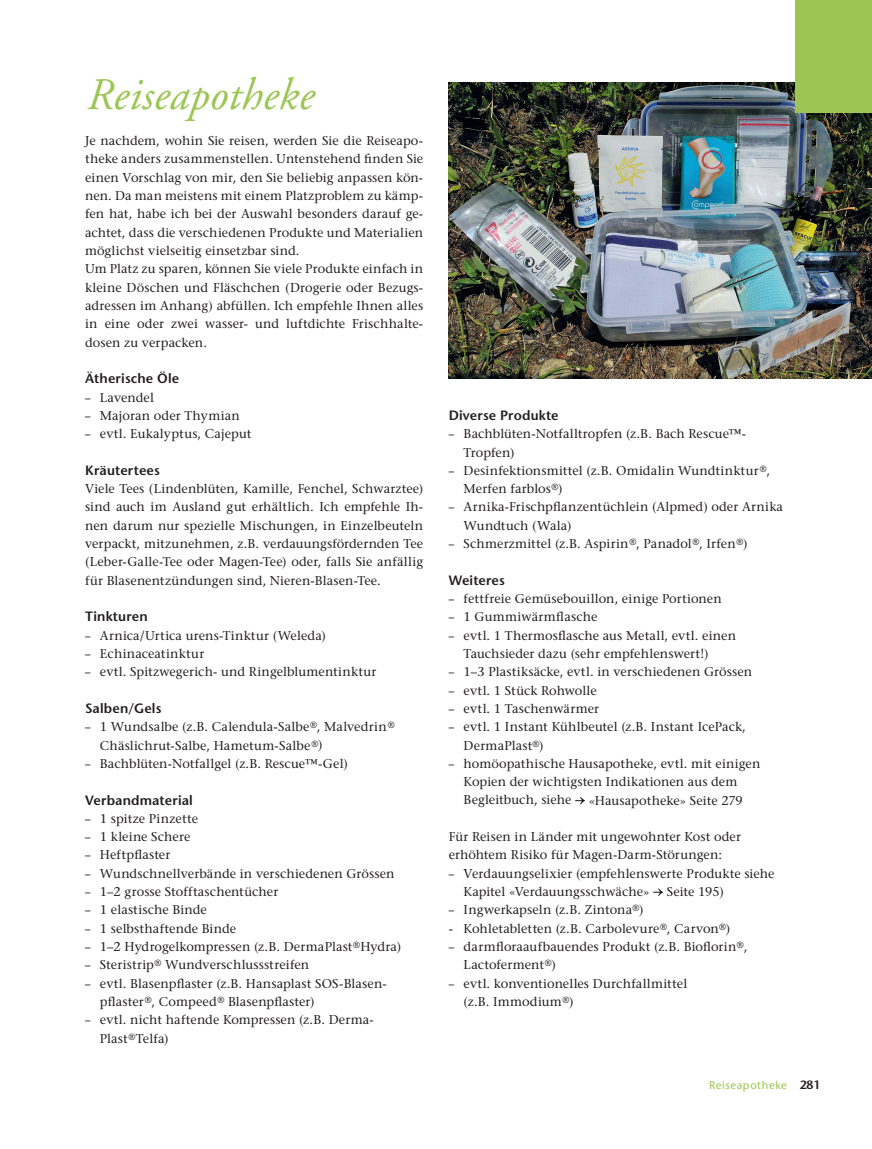
<style>
.page{position:relative;width:872px;height:1149px;background:#fff}
.page>*{position:absolute;margin:0;border:0;box-sizing:border-box;transform-origin:0 0}
.t1{font:italic 45px "Adobe Garamond";letter-spacing:.005em;color:#9bc653}
.t2{font:600 13.5px "Stone Sans Std";letter-spacing:.01em;color:#231f20}
.t3{font:500 12.75px/18.3px "Stone Serif Std";letter-spacing:.01em;color:#231f20;scale:.85 1}
.t4{font:500 12.75px/18.3px "Stone Serif Std";letter-spacing:.01em;color:#231f20}
.t5{font:500 12.75px "Stone Serif Std";letter-spacing:-.01em;color:#231f20}
.t6{font:500 11.25px "Stone Sans Std";letter-spacing:.055em;color:#9bc653}
.s1{font-weight:600;font-size:12px;color:#231f20}
</style>
<div class="page">
<svg style="left:575px;top:797px;width:10px;height:7px"></svg>
<svg style="left:653px;top:888px;width:10px;height:7px"></svg>
<img style="left:449px;top:83px;width:423px;height:295px">
<div style="left:795px;top:0;width:77px;height:113px;background:#9bc653"></div>
<h1 class="t1" style="left:85px;top:70px;width:229px">Reiseapotheke</h1>
<p class="t4" style="left:85px;top:131px;width:340px">Je nachdem, wohin Sie reisen, werden Sie die Reiseapo&shy;theke anders zusammenstellen. Untenstehend finden Sie einen Vorschlag von mir, den Sie beliebig anpassen kön&shy;nen. Da man meistens mit einem Platzproblem zu kämp&shy;fen hat, habe ich bei der Auswahl besonders darauf ge&shy;achtet, dass die verschiedenen Produkte und Materialien möglichst vielseitig einsetzbar sind.<br>Um Platz zu sparen, können Sie viele Produkte einfach in kleine Döschen und Fläschchen (Drogerie oder Bezugs&shy;adressen im Anhang) abfüllen. Ich empfehle Ihnen alles in eine oder zwei wasser- und luftdichte Frischhalte&shy;dosen zu verpacken.</p>
<p class="t2" style="left:85px;top:370px;width:96px">Ätherische Öle</p>
<p class="t3" style="left:85px;top:388px;width:83px">– Lavendel</p>
<p class="t3" style="left:85px;top:406px;width:184px">– Majoran oder Thymian</p>
<p class="t3" style="left:85px;top:424px;width:197px">– evtl. Eukalyptus, Cajeput</p>
<p class="t2" style="left:85px;top:462px;width:76px">Kräutertees</p>
<p class="t4" style="left:85px;top:479px;width:340px;text-align:justify">Viele Tees (Lindenblüten, Kamille, Fenchel, Schwarztee) sind auch im Ausland gut erhältlich. Ich empfehle Ih&shy;nen darum nur spezielle Mischungen, in Einzelbeuteln verpackt, mitzunehmen, z.B. verdauungsfördernden Tee (Leber-Galle-Tee oder Magen-Tee) oder, falls Sie anfällig für Blasenentzündungen sind, Nieren-Blasen-Tee.</p>
<p class="t2" style="left:85px;top:608px;width:64px">Tinkturen</p>
<p class="t3" style="left:85px;top:626px;width:285px">– Arnica/Urtica urens-Tinktur (Weleda)</p>
<p class="t3" style="left:85px;top:644px;width:142px">– Echinaceatinktur</p>
<p class="t3" style="left:85px;top:662px;width:344px">– evtl. Spitzwegerich- und Ringelblumentinktur</p>
<p class="t2" style="left:85px;top:699px;width:78px">Salben/Gels</p>
<p class="t3" style="left:100px;top:717px;width:348px;text-indent:-15px">– 1 Wundsalbe (z.B. Calendula-Salbe<sup>®</sup>, Malvedrin<sup>®<br></sup>Chäslichrut-Salbe, Hametum-Salbe<sup>®</sup>)</p>
<p class="t3" style="left:85px;top:754px;width:311px">– Bachblüten-Notfallgel (z.B. Rescue™-Gel)</p>
<p class="t2" style="left:85px;top:791px;width:109px">Verbandmaterial</p>
<p class="t3" style="left:85px;top:809px;width:134px">– 1 spitze Pinzette</p>
<p class="t3" style="left:85px;top:827px;width:125px">– 1 kleine Schere</p>
<p class="t3" style="left:85px;top:845px;width:102px">– Heftpflaster</p>
<p class="t3" style="left:85px;top:863px;width:366px">– Wundschnellverbände in verschiedenen Grössen</p>
<p class="t3" style="left:85px;top:882px;width:229px">– 1–2 grosse Stofftaschentücher</p>
<p class="t3" style="left:85px;top:900px;width:145px">– 1 elastische Binde</p>
<p class="t3" style="left:85px;top:918px;width:179px">– 1 selbsthaftende Binde</p>
<p class="t3" style="left:85px;top:937px;width:373px">– 1–2 Hydrogelkompressen (z.B. DermaPlast<sup>®</sup>Hydra)</p>
<p class="t3" style="left:85px;top:955px;width:265px">– Steristrip<sup>®</sup> Wundverschlussstreifen</p>
<p class="t3" style="left:100px;top:973px;width:337px;text-indent:-15px">– evtl. Blasenpflaster (z.B. Hansaplast SOS-Blasen&shy;pflaster<sup>®</sup>, Compeed<sup>®</sup> Blasenpflaster)</p>
<p class="t3" style="left:100px;top:1010px;width:323px;text-indent:-15px">– evtl. nicht haftende Kompressen (z.B. Derma-<br>Plast<sup>®</sup>Telfa)</p>
<p class="t2" style="left:449px;top:407px;width:111px">Diverse Produkte</p>
<p class="t3" style="left:463px;top:424px;width:334px;text-indent:-15px">– Bachblüten-Notfalltropfen (z.B. Bach Rescue™-<br>Tropfen)</p>
<p class="t3" style="left:463px;top:461px;width:362px;text-indent:-15px">– Desinfektionsmittel (z.B. Omidalin Wundtinktur<sup>®</sup>,<br>Merfen farblos<sup>®</sup>)</p>
<p class="t3" style="left:463px;top:497px;width:377px;text-indent:-15px">– Arnika-Frischpflanzentüchlein (Alpmed) oder Arnika<br>Wundtuch (Wala)</p>
<p class="t3" style="left:449px;top:534px;width:353px">– Schmerzmittel (z.B. Aspirin<sup>®</sup>, Panadol<sup>®</sup>, Irfen<sup>®</sup>)</p>
<p class="t2" style="left:449px;top:571px;width:58px">Weiteres</p>
<p class="t3" style="left:449px;top:589px;width:323px">– fettfreie Gemüsebouillon, einige Portionen</p>
<p class="t3" style="left:449px;top:607px;width:176px">– 1 Gummiwärmflasche</p>
<p class="t3" style="left:463px;top:626px;width:322px;text-indent:-15px">– evtl. 1 Thermosflasche aus Metall, evtl. einen<br>Tauchsieder dazu (sehr empfehlenswert!)</p>
<p class="t3" style="left:449px;top:662px;width:358px">– 1–3 Plastiksäcke, evtl. in verschiedenen Grössen</p>
<p class="t3" style="left:449px;top:680px;width:176px">– evtl. 1 Stück Rohwolle</p>
<p class="t3" style="left:449px;top:699px;width:178px">– evtl. 1 Taschenwärmer</p>
<p class="t3" style="left:463px;top:717px;width:333px;text-indent:-15px">– evtl. 1 Instant Kühlbeutel (z.B. Instant IcePack,<br>DermaPlast<sup>®</sup>)</p>
<p class="t3" style="left:463px;top:754px;width:351px;text-indent:-15px">– homöopathische Hausapotheke, evtl. mit einigen<br>Kopien der wichtigsten Indikationen aus dem<br>Begleitbuch, siehe</p>
<p class="t4" style="left:588px;top:790px;width:156px">«Hausapotheke» Seite 279</p>
<p class="t4" style="left:449px;top:827px;width:294px">Für Reisen in Länder mit ungewohnter Kost oder erhöhtem Risiko für Magen-Darm-Störungen:</p>
<p class="t3" style="left:463px;top:863px;width:367px;text-indent:-15px">– Verdauungselixier (empfehlenswerte Produkte siehe<br>Kapitel «Verdauungsschwäche»</p>
<p class="t5" style="left:667px;top:883px;width:59px">Seite 195)</p>
<p class="t3" style="left:449px;top:900px;width:231px">– Ingwerkapseln (z.B. Zintona<sup>®</sup>)</p>
<p class="t4" style="left:449px;top:918px;width:283px">- Kohletabletten (z.B. Carbolevure<sup>®</sup>, Carvon<sup>®</sup>)</p>
<p class="t3" style="left:463px;top:937px;width:335px;text-indent:-15px">– darmfloraaufbauendes Produkt (z.B. Bioflorin<sup>®</sup>,<br>Lactoferment<sup>®</sup>)</p>
<p class="t3" style="left:463px;top:973px;width:265px;text-indent:-15px">– evtl. konventionelles Durchfallmittel (z.B. Immodium<sup>®</sup>)</p>
<p class="t6" style="left:709px;top:1077px;width:113px">Reiseapotheke <span class="s1">281</span></p>
</div>
